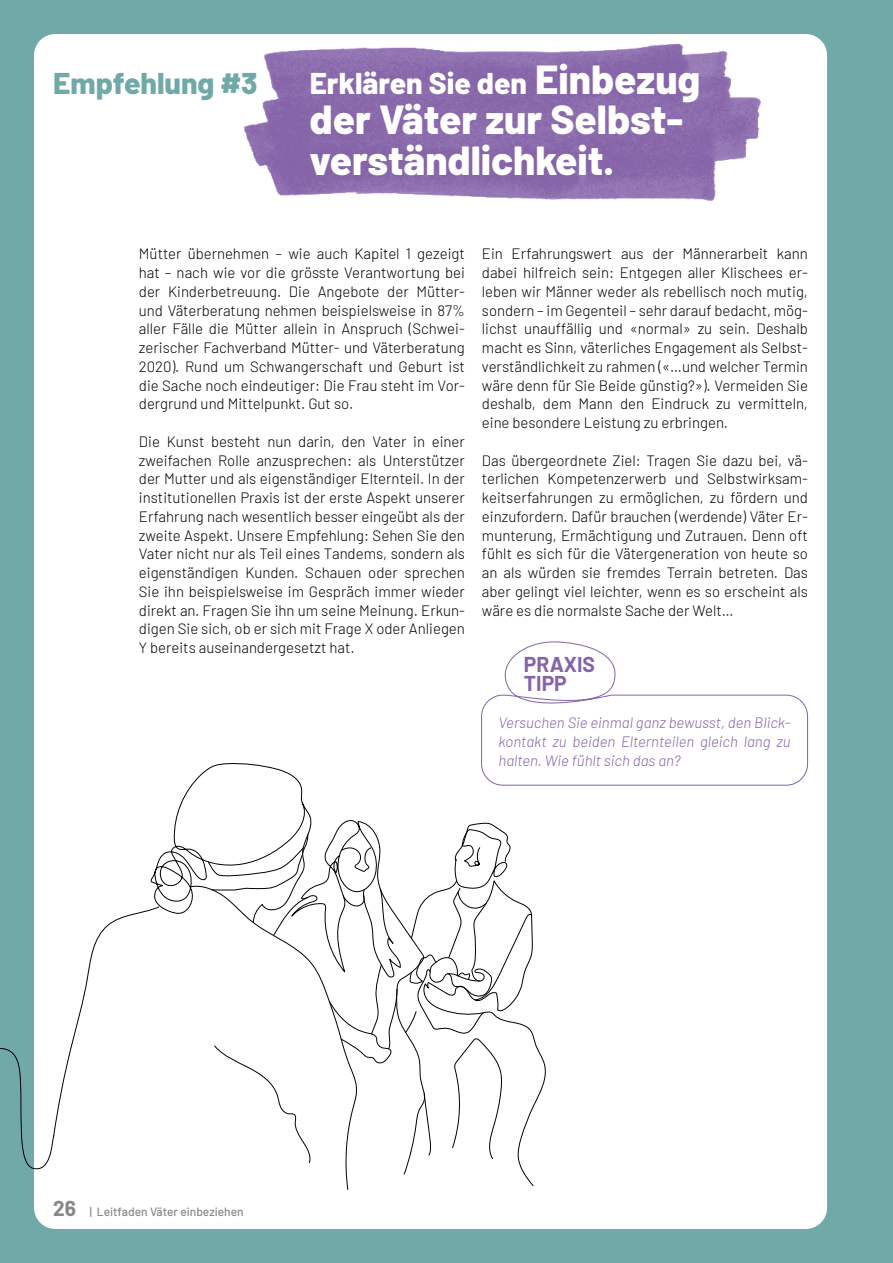
<style>
.page{position:relative;width:893px;height:1263px;background:#71a8a8}
.page>*{position:absolute;margin:0;border:0;box-sizing:border-box;transform-origin:0 0}
.t1{font:800 40.5px/40.5px "Barlow";color:#fff}
.t2{font:800 30px "Barlow";color:#fff}
.t3{font:800 30px "Barlow";color:#71a8a8}
.t4{font:700 21px/18.8px "Barlow";color:#8563a8}
.t5{font:300 15px/18.8px "Barlow";color:#000;text-align:justify}
.t6{font:italic 300 15px/18.8px "Barlow";color:#8563a8;text-align:justify}
.t7{font:500 12px "Barlow";color:#878787}
.s1{font-size:40.5px}
.s2{font-weight:700;font-size:21px}
</style>
<div class="page">
<div style="left:34px;top:34px;width:793px;height:1195px;background:#fff;border-radius:21px"></div>
<svg style="left:314px;top:820px;width:48px;height:179px"></svg>
<svg style="left:328px;top:822px;width:218px;height:365px"></svg>
<svg style="left:0;top:763px;width:314px;height:407px"></svg>
<img style="left:244px;top:43px;width:517px;height:158px">
<svg style="left:481px;top:641px;width:327px;height:145px"></svg>
<h2 class="t3" style="left:53px;top:60px;width:206px">Empfehlung #3</h2>
<h2 class="t2" style="left:310px;top:60px;width:392px">Erklären Sie den <span class="s1">Einbezug</span></h2>
<h1 class="t1" style="left:310px;top:96px;width:375px">der Väter zur Selbst&shy;verständlichkeit.</h1>
<p class="t5" style="left:139px;top:244px;width:328px">Mütter übernehmen – wie auch Kapitel 1 gezeigt hat – nach wie vor die grösste Verantwortung bei der Kinderbetreuung. Die Angebote der Mütter&shy;und Väterberatung nehmen beispielsweise in 87% aller Fälle die Mütter allein in Anspruch (Schwei&shy;zerischer Fachverband Mütter- und Väterberatung 2020). Rund um Schwangerschaft und Geburt ist die Sache noch eindeutiger: Die Frau steht im Vor&shy;dergrund und Mittelpunkt. Gut so.</p>
<p class="t5" style="left:139px;top:431px;width:328px">Die Kunst besteht nun darin, den Vater in einer zweifachen Rolle anzusprechen: als Unterstützer der Mutter und als eigenständiger Elternteil. In der institutionellen Praxis ist der erste Aspekt unserer Erfahrung nach wesentlich besser eingeübt als der zweite Aspekt. Unsere Empfehlung: Sehen Sie den Vater nicht nur als Teil eines Tandems, sondern als eigenständigen Kunden. Schauen oder sprechen Sie ihn beispielsweise im Gespräch immer wieder direkt an. Fragen Sie ihn um seine Meinung. Erkun&shy;digen Sie sich, ob er sich mit Frage X oder Anliegen Y bereits auseinandergesetzt hat.</p>
<p class="t5" style="left:482px;top:244px;width:328px">Ein Erfahrungswert aus der Männerarbeit kann dabei hilfreich sein: Entgegen aller Klischees er&shy;leben wir Männer weder als rebellisch noch mutig, sondern – im Gegenteil – sehr darauf bedacht, mög&shy;lichst unauffällig und «normal» zu sein. Deshalb macht es Sinn, väterliches Engagement als Selbst&shy;verständlichkeit zu rahmen («…und welcher Termin wäre denn für Sie Beide günstig?»). Vermeiden Sie deshalb, dem Mann den Eindruck zu vermitteln, eine besondere Leistung zu erbringen.</p>
<p class="t5" style="left:482px;top:450px;width:328px">Das übergeordnete Ziel: Tragen Sie dazu bei, vä&shy;terlichen Kompetenzerwerb und Selbstwirksam&shy;keitserfahrungen zu ermöglichen, zu fördern und einzufordern. Dafür brauchen (werdende) Väter Er&shy;munterung, Ermächtigung und Zutrauen. Denn oft fühlt es sich für die Vätergeneration von heute so an als würden sie fremdes Terrain betreten. Das aber gelingt viel leichter, wenn es so erscheint als wäre es die normalste Sache der Welt…</p>
<h3 class="t4" style="left:524px;top:653px;width:73px">PRAXIS<br>TIPP</h3>
<p class="t6" style="left:499px;top:712px;width:293px">Versuchen Sie einmal ganz bewusst, den Blick&shy;kontakt zu beiden Elternteilen gleich lang zu halten. Wie fühlt sich das an?</p>
<p class="t7" style="left:53px;top:1203px;width:192px"><span class="s2">26</span> | Leitfaden Väter einbeziehen</p>
</div>
